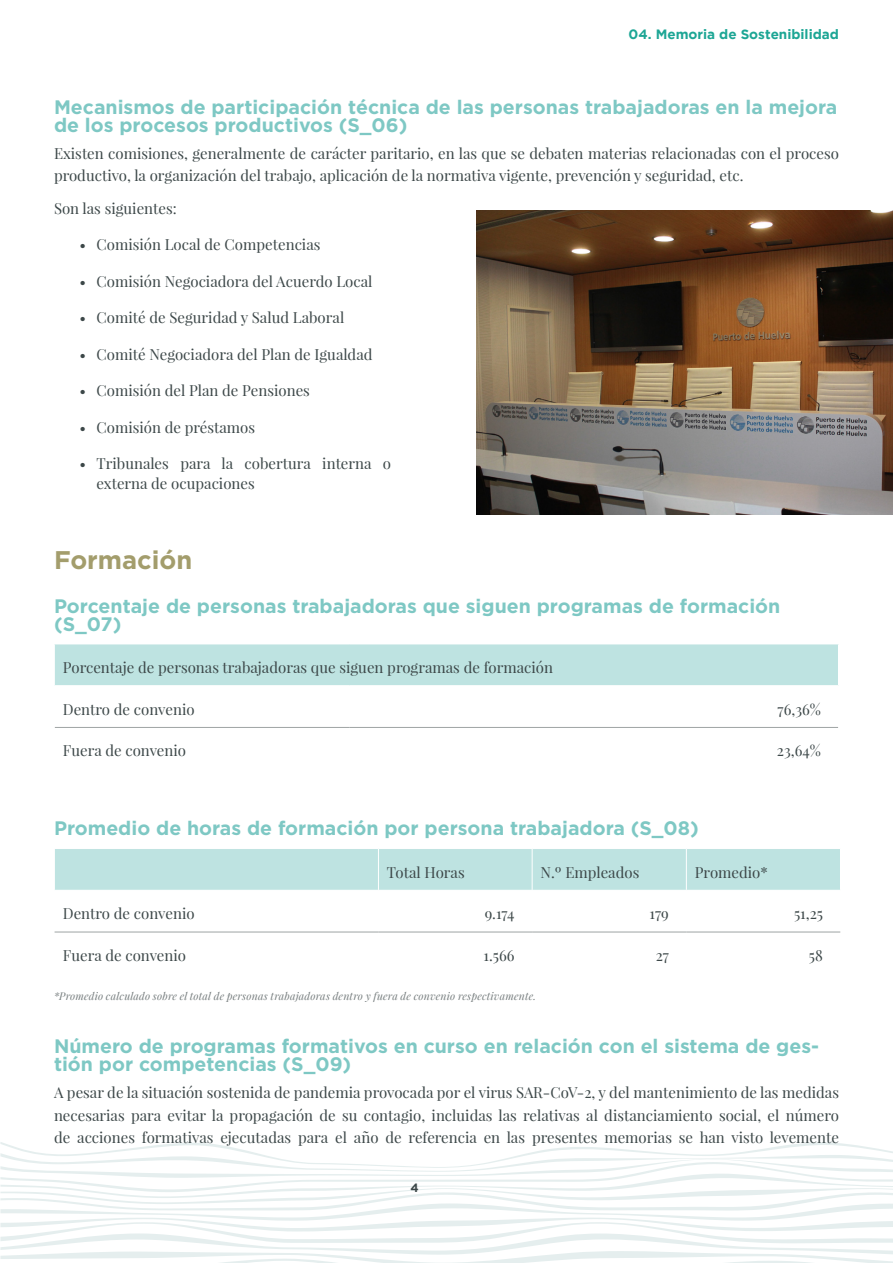
<style>
.page{position:relative;width:893px;height:1263px;background:#fff}
.page>*{position:absolute;margin:0;border:0;box-sizing:border-box;transform-origin:0 0}
.Titulo_2{font:700 25.5px "Gotham Pro";color:#a39d6c}
.Titulo_3{font:700 19.5px/18px "Gotham Pro";color:#7ec8c4}
.Texto{font:15px/22.5px "Playfair Display";color:#3c4748}
.texto_tabla{font:15px "Playfair Display";color:#3c4748}
.texto_tabla_-_DERECH{font:15px "Playfair Display";color:#3c4748}
.t1{font:700 13.5px "Gotham";color:#1da695}
.t2{font:700 12px "Gotham Pro";color:#3c4748}
.Pie_foto{font:italic 10.5px "Playfair Display";letter-spacing:.02em;color:#777e7f}
</style>
<div class="page">
<svg style="left:0;top:1142px;width:893px;height:121px"></svg>
<img style="left:477px;top:210px;width:416px;height:304px">
<div style="left:54px;top:644px;width:784px;height:42px;background:#bee3e1"></div>
<hr style="left:55px;top:727px;width:295px;height:1px;background:#9ea3a3">
<hr style="left:350px;top:727px;width:488px;height:1px;background:#9ea3a3">
<hr style="left:54px;top:644px;width:1px;height:41px;background:#fff">
<hr style="left:54px;top:685px;width:296px;height:1px;background:#fff">
<hr style="left:350px;top:685px;width:489px;height:1px;background:#fff">
<svg style="left:55px;top:849px;width:785px;height:83px"></svg>
<hr style="left:378px;top:849px;width:1px;height:41px;background:#fff">
<hr style="left:532px;top:849px;width:1px;height:41px;background:#fff">
<hr style="left:686px;top:849px;width:1px;height:41px;background:#fff">
<hr style="left:54px;top:890px;width:324px;height:1px;background:#fff">
<hr style="left:378px;top:890px;width:154px;height:1px;background:#fff">
<hr style="left:532px;top:890px;width:154px;height:1px;background:#fff">
<hr style="left:686px;top:890px;width:155px;height:1px;background:#fff">
<hr style="left:378px;top:891px;width:1px;height:41px;background:#fff">
<hr style="left:531px;top:891px;width:2px;height:41px;background:#fff">
<hr style="left:686px;top:891px;width:1px;height:41px;background:#fff">
<hr style="left:55px;top:932px;width:323px;height:1px;background:#9ea3a3">
<hr style="left:378px;top:932px;width:154px;height:1px;background:#9ea3a3">
<hr style="left:532px;top:932px;width:154px;height:1px;background:#9ea3a3">
<hr style="left:686px;top:932px;width:154px;height:1px;background:#9ea3a3">
<p class="t1" style="left:629px;top:26px;width:212px">04. Memoria de Sostenibilidad</p>
<p class="Titulo_3" style="left:54px;top:98px;width:785px">Mecanismos de participación técnica de las personas trabajadoras en la mejora de los procesos productivos (S_06)</p>
<p class="Texto" style="left:54px;top:142px;width:786px">Existen comisiones, generalmente de carácter paritario, en las que se debaten materias relacionadas con el proceso productivo, la organización del trabajo, aplicación de la normativa vigente, prevención y seguridad, etc.</p>
<p class="Texto" style="left:54px;top:197px;width:124px">Son las siguientes:</p>
<p class="Texto" style="left:80px;top:233px;width:242px">• Comisión Local de Competencias</p>
<p class="Texto" style="left:80px;top:270px;width:294px">• Comisión Negociadora del Acuerdo Local</p>
<p class="Texto" style="left:80px;top:306px;width:266px">• Comité de Seguridad y Salud Laboral</p>
<p class="Texto" style="left:80px;top:343px;width:295px">• Comité Negociadora del Plan de Igualdad</p>
<p class="Texto" style="left:80px;top:379px;width:232px">• Comisión del Plan de Pensiones</p>
<p class="Texto" style="left:80px;top:416px;width:177px">• Comisión de préstamos</p>
<p class="Texto" style="left:97px;top:454px;width:296px;line-height:19.5px;text-indent:-17px">• Tribunales para la cobertura interna o externa de ocupaciones</p>
<p class="Titulo_2" style="left:54px;top:545px;width:140px">Formación</p>
<p class="Titulo_3" style="left:54px;top:596px;width:728px">Porcentaje de personas trabajadoras que siguen programas de formación (S_07)</p>
<p class="texto_tabla" style="left:63px;top:658px;width:492px">Porcentaje de personas trabajadoras que siguen programas de formación</p>
<p class="texto_tabla" style="left:63px;top:700px;width:133px">Dentro de convenio</p>
<p class="texto_tabla_-_DERECH" style="left:778px;top:700px;width:45px">76,36%</p>
<p class="texto_tabla" style="left:63px;top:741px;width:125px">Fuera de convenio</p>
<p class="texto_tabla_-_DERECH" style="left:777px;top:741px;width:46px">23,64%</p>
<p class="Titulo_3" style="left:54px;top:819px;width:646px">Promedio de horas de formación por persona trabajadora (S_08)</p>
<p class="texto_tabla" style="left:387px;top:862px;width:79px">Total Horas</p>
<p class="texto_tabla" style="left:541px;top:862px;width:100px">N.º Empleados</p>
<p class="texto_tabla" style="left:695px;top:862px;width:74px">Promedio*</p>
<p class="texto_tabla" style="left:63px;top:904px;width:133px">Dentro de convenio</p>
<p class="texto_tabla_-_DERECH" style="left:485px;top:904px;width:31px">9.174</p>
<p class="texto_tabla_-_DERECH" style="left:650px;top:904px;width:21px">179</p>
<p class="texto_tabla_-_DERECH" style="left:794px;top:904px;width:31px">51,25</p>
<p class="texto_tabla" style="left:63px;top:946px;width:125px">Fuera de convenio</p>
<p class="texto_tabla_-_DERECH" style="left:484px;top:946px;width:33px">1.566</p>
<p class="texto_tabla_-_DERECH" style="left:656px;top:946px;width:15px">27</p>
<p class="texto_tabla_-_DERECH" style="left:809px;top:946px;width:16px">58</p>
<p class="Pie_foto" style="left:54px;top:988px;width:484px">*Promedio calculado sobre el total de personas trabajadoras dentro y fuera de convenio respectivamente.</p>
<p class="Titulo_3" style="left:54px;top:1037px;width:767px">Número de programas formativos en curso en relación con el sistema de ges&shy;tión por competencias (S_09)</p>
<p class="Texto" style="left:54px;top:1081px;width:786px;text-align:justify">A pesar de la situación sostenida de pandemia provocada por el virus SAR-CoV-2, y del mantenimiento de las medidas necesarias para evitar la propagación de su contagio, incluidas las relativas al distanciamiento social, el número de acciones formativas ejecutadas para el año de referencia en las presentes memorias se han visto levemente</p>
<p class="t2" style="left:410px;top:1180px;width:10px">4</p>
</div>
